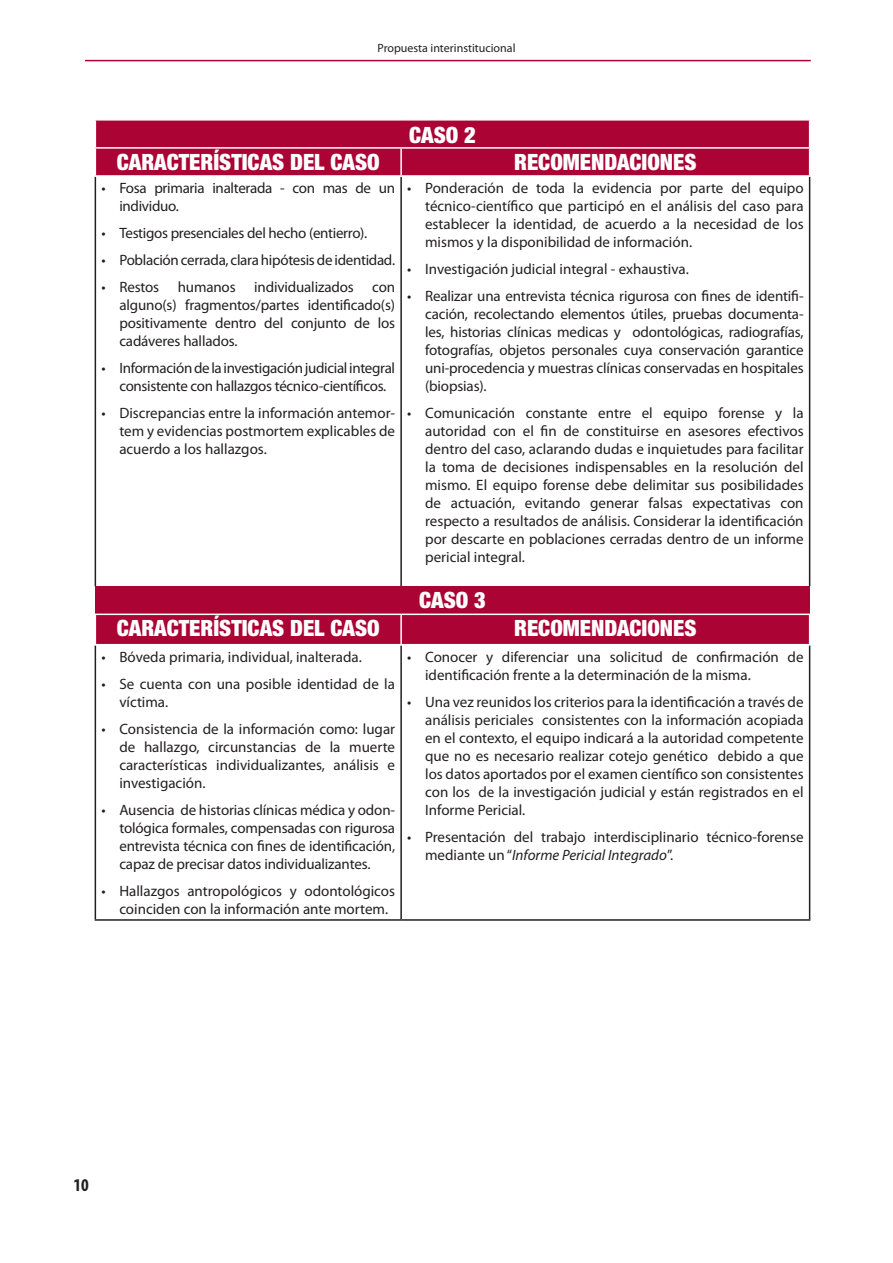
<style>
.page{position:relative;width:893px;height:1263px;background:#fff}
.page>*{position:absolute;margin:0;border:0;box-sizing:border-box;transform-origin:0 0}
.t1{font:900 condensed 22.5px "Helvetica Neue LT Std";color:#fff}
.t2{font:700 condensed 18px "Myriad Pro";color:#231f20}
.t3{font:15px/18px "Myriad Pro";color:#231f20;text-align:justify}
.t4{font:15px/18px "Myriad Pro";letter-spacing:-.02em;color:#231f20}
.t5{font:12px "Myriad Pro";color:#231f20}
.s1{font-style:italic}
</style>
<div class="page">
<hr style="left:85px;top:60px;width:726px;height:1px;background:#ab0333">
<div style="left:95px;top:586px;width:715px;height:28px;background:#ab0333"></div>
<hr style="left:95px;top:177px;width:1px;height:409px;background:#231f20">
<hr style="left:400px;top:177px;width:2px;height:409px;background:#231f20">
<hr style="left:809px;top:177px;width:1px;height:409px;background:#231f20">
<hr style="left:95px;top:645px;width:1px;height:274px;background:#231f20">
<hr style="left:400px;top:645px;width:2px;height:274px;background:#231f20">
<hr style="left:809px;top:645px;width:1px;height:274px;background:#231f20">
<hr style="left:95px;top:919px;width:306px;height:2px;background:#231f20">
<hr style="left:401px;top:919px;width:409px;height:2px;background:#231f20">
<div style="left:95px;top:120px;width:715px;height:56px;background:#ab0333"></div>
<hr style="left:400px;top:149px;width:2px;height:26px;background:#fff">
<hr style="left:95px;top:175px;width:306px;height:2px;background:#fff">
<hr style="left:401px;top:613px;width:409px;height:2px;background:#fff">
<hr style="left:95px;top:613px;width:306px;height:2px;background:#fff">
<svg style="left:95px;top:614px;width:715px;height:30px;background:#ae0d3b"></svg>
<hr style="left:400px;top:615px;width:2px;height:29px;background:#fff">
<p class="t5" style="left:377px;top:40px;width:140px">Propuesta interinstitucional</p>
<h1 class="t1" style="left:409px;top:121px;width:68px">CASO 2</h1>
<h1 class="t1" style="left:117px;top:148px;width:264px">CARACTERÍSTICAS DEL CASO</h1>
<h1 class="t1" style="left:514px;top:148px;width:184px">RECOMENDACIONES</h1>
<p class="t4" style="left:119px;top:179px;width:277px;text-indent:-18px">• Fosa primaria inalterada - con mas de un individuo.</p>
<p class="t4" style="left:101px;top:224px;width:267px">• Testigos presenciales del hecho (entierro).</p>
<p class="t4" style="left:101px;top:251px;width:295px">• Población cerrada, clara hipótesis de identidad.</p>
<p class="t3" style="left:119px;top:278px;width:277px;text-indent:-18px">• Restos humanos individualizados con alguno(s) fragmentos/partes identificado(s) positivamente dentro del conjunto de los cadáveres hallados.</p>
<p class="t4" style="left:119px;top:359px;width:277px;text-indent:-18px">• Información de la investigación judicial integral consistente con hallazgos técnico-científicos.</p>
<p class="t3" style="left:119px;top:404px;width:277px;text-indent:-18px">• Discrepancias entre la información antemor&shy;tem y evidencias postmortem explicables de acuerdo a los hallazgos.</p>
<p class="t3" style="left:425px;top:179px;width:380px;text-indent:-18px">• Ponderación de toda la evidencia por parte del equipo técnico-científico que participó en el análisis del caso para establecer la identidad, de acuerdo a la necesidad de los mismos y la disponibilidad de información.</p>
<p class="t3" style="left:407px;top:260px;width:283px">• Investigación judicial integral - exhaustiva.</p>
<p class="t3" style="left:425px;top:287px;width:380px;text-indent:-18px">• Realizar una entrevista técnica rigurosa con fines de identifi&shy;cación, recolectando elementos útiles, pruebas documenta&shy;les, historias clínicas medicas y odontológicas, radiografías, fotografías, objetos personales cuya conservación garantice uni-procedencia y muestras clínicas conservadas en hospitales (biopsias).</p>
<p class="t3" style="left:425px;top:404px;width:380px;text-indent:-18px">• Comunicación constante entre el equipo forense y la autoridad con el fin de constituirse en asesores efectivos dentro del caso, aclarando dudas e inquietudes para facilitar la toma de decisiones indispensables en la resolución del mismo. El equipo forense debe delimitar sus posibilidades de actuación, evitando generar falsas expectativas con respecto a resultados de análisis. Considerar la identificación por descarte en poblaciones cerradas dentro de un informe pericial integral.</p>
<h1 class="t1" style="left:419px;top:586px;width:68px">CASO 3</h1>
<h1 class="t1" style="left:117px;top:614px;width:264px">CARACTERÍSTICAS DEL CASO</h1>
<h1 class="t1" style="left:514px;top:614px;width:184px">RECOMENDACIONES</h1>
<p class="t3" style="left:101px;top:648px;width:262px">• Bóveda primaria, individual, inalterada.</p>
<p class="t3" style="left:119px;top:675px;width:277px;text-indent:-18px">• Se cuenta con una posible identidad de la víctima.</p>
<p class="t3" style="left:119px;top:720px;width:277px;text-indent:-18px">• Consistencia de la información como: lugar de hallazgo, circunstancias de la muerte características individualizantes, análisis e investigación.</p>
<p class="t3" style="left:119px;top:801px;width:277px;text-indent:-18px">• Ausencia de historias clínicas médica y odon&shy;tológica formales, compensadas con rigurosa entrevista técnica con fines de identificación, capaz de precisar datos individualizantes.</p>
<p class="t3" style="left:119px;top:882px;width:277px;text-indent:-18px">• Hallazgos antropológicos y odontológicos coinciden con la información ante mortem.</p>
<p class="t3" style="left:425px;top:648px;width:380px;text-indent:-18px">• Conocer y diferenciar una solicitud de confirmación de identificación frente a la determinación de la misma.</p>
<p class="t3" style="left:425px;top:693px;width:380px;text-indent:-18px">• Una vez reunidos los criterios para la identificación a través de análisis periciales consistentes con la información acopiada en el contexto, el equipo indicará a la autoridad competente que no es necesario realizar cotejo genético debido a que los datos aportados por el examen científico son consistentes con los de la investigación judicial y están registrados en el Informe Pericial.</p>
<p class="t3" style="left:425px;top:828px;width:380px;text-indent:-18px">• Presentación del trabajo interdisciplinario técnico-forense mediante un “<span class="s1">Informe Pericial Integrado</span>”.</p>
<p class="t2" style="left:73px;top:1174px;width:17px">10</p>
<p class="t2" style="left:73px;top:1174px;width:9px">5</p>
</div>
